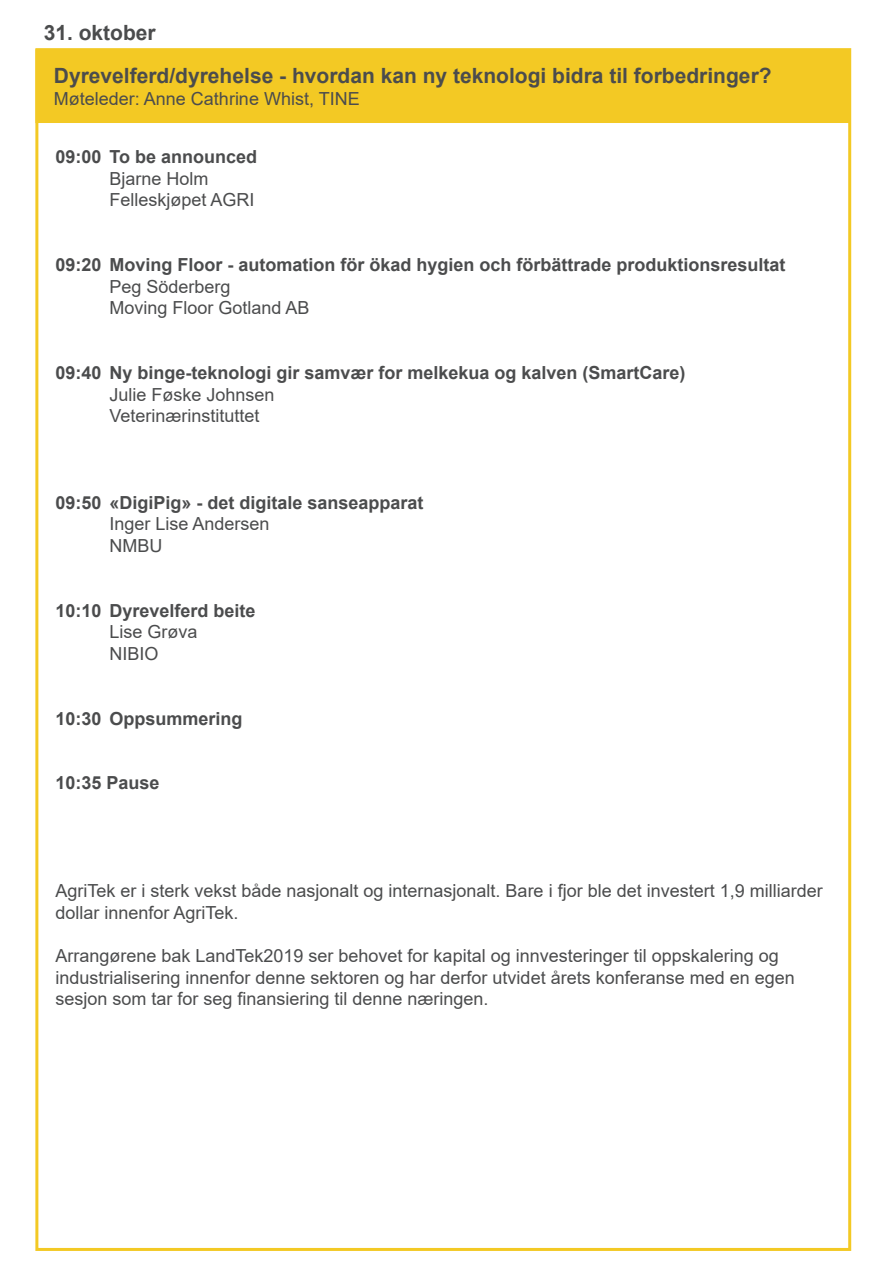
<style>
.page{position:relative;width:893px;height:1263px;background:#fff}
.page>*{position:absolute;margin:0;border:0;box-sizing:border-box;transform-origin:0 0}
.t1{font:700 21px "Arial";color:#4b4c4d}
.t2{font:18px/21.6px "Arial";color:#4b4c4d}
.t3{font:700 18px/21.6px "Arial";color:#4b4c4d}
.s1{font-weight:400}
</style>
<div class="page">
<div style="left:36px;top:50px;width:814px;height:72px;background:#f3c924"></div>
<div style="left:35px;top:49px;width:815px;height:74px;border:2px solid #f3c924"></div>
<p class="t1" style="left:44px;top:18px;width:114px">31. oktober</p>
<p class="t1" style="left:54px;top:61px;width:719px">Dyrevelferd/dyrehelse - hvordan kan ny teknologi bidra til forbedringer?</p>
<p class="t2" style="left:54px;top:87px;width:307px">Møteleder: Anne Cathrine Whist, TINE</p>
<p class="t3" style="left:55px;top:146px;width:203px">09:00 To be announced</p>
<p class="t2" style="left:109px;top:167px;width:147px">Bjarne Holm<br>Felleskjøpet AGRI</p>
<p class="t3" style="left:109px;top:254px;width:678px;text-indent:-54px">09:20 Moving Floor - automation för ökad hygien och förbättrade produktionsresultat<br><span class="s1">Peg Söderberg<br>Moving Floor Gotland AB</span></p>
<p class="t3" style="left:55px;top:362px;width:632px">09:40 Ny binge-teknologi gir samvær for melkekua og kalven (SmartCare)</p>
<p class="t2" style="left:109px;top:383px;width:167px">Julie Føske Johnsen<br>Veterinærinstituttet</p>
<p class="t3" style="left:55px;top:492px;width:370px">09:50 «DigiPig» - det digitale sanseapparat</p>
<p class="t2" style="left:109px;top:513px;width:162px">Inger Lise Andersen<br>NMBU</p>
<p class="t3" style="left:55px;top:600px;width:202px">10:10 Dyrevelferd beite</p>
<p class="t2" style="left:109px;top:621px;width:90px">Lise Grøva<br>NIBIO</p>
<p class="t3" style="left:55px;top:708px;width:189px">10:30 Oppsummering</p>
<p class="t3" style="left:55px;top:772px;width:106px">10:35 Pause</p>
<p class="t2" style="left:55px;top:880px;width:769px">AgriTek er i sterk vekst både nasjonalt og internasjonalt. Bare i fjor ble det investert 1,9 milliarder dollar innenfor AgriTek.</p>
<p class="t2" style="left:55px;top:945px;width:725px">Arrangørene bak LandTek2019 ser behovet for kapital og innvesteringer til oppskalering og</p>
<p class="t2" style="left:55px;top:967px;width:741px">industrialisering innenfor denne sektoren og har derfor utvidet årets konferanse med en egen</p>
<p class="t2" style="left:55px;top:988px;width:435px">sesjon som tar for seg finansiering til denne næringen.</p>
</div>
